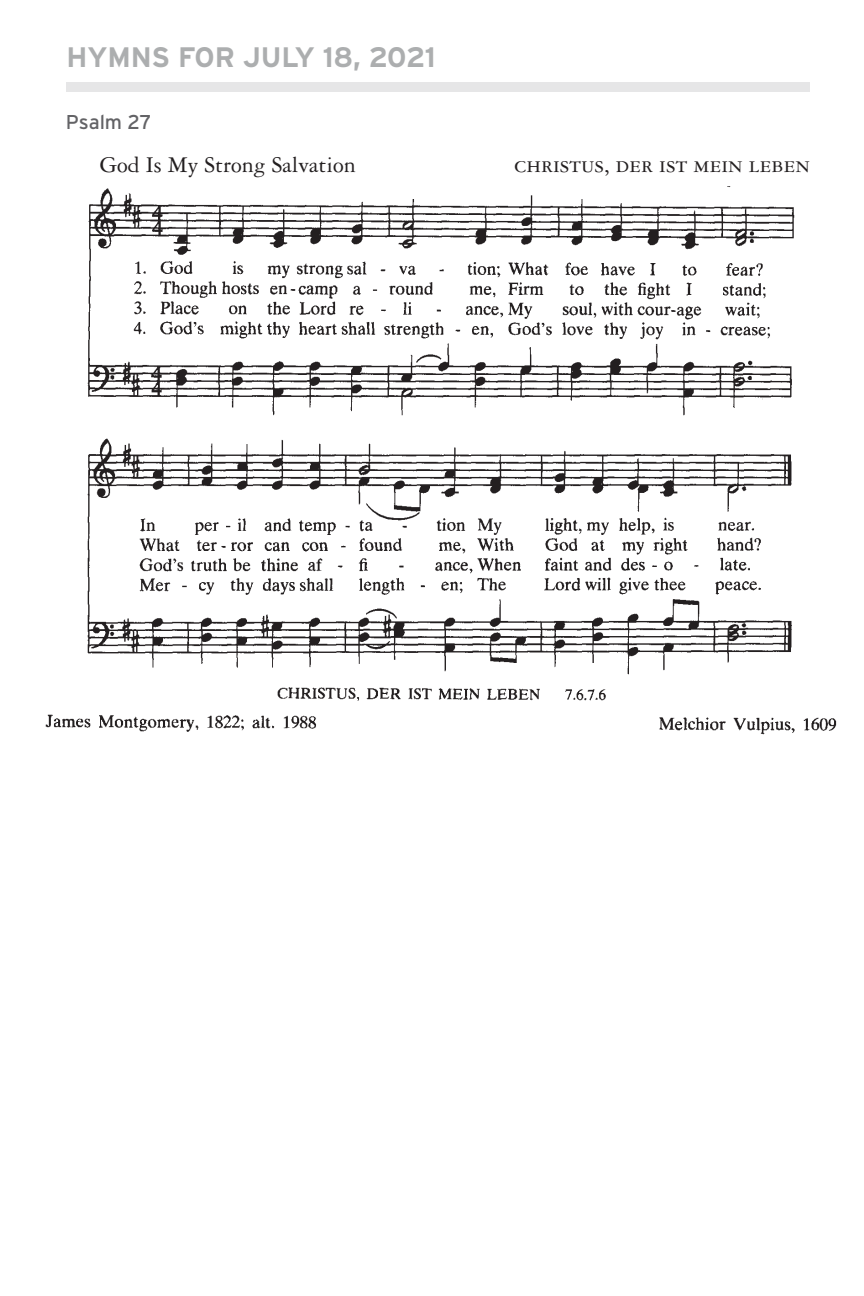
<style>
.page{position:relative;width:864px;height:1296px;background:#fff}
.page>*{position:absolute;margin:0;border:0;box-sizing:border-box;transform-origin:0 0}
.Header_1{font:700 28.2px "Interstate";letter-spacing:-.005em;color:#acaeaf}
.Body_Style{font:24px "Garamond 3 LT Std";color:#231f20}
.Header_2{font:20px "Interstate";letter-spacing:-.005em;color:#636366}
</style>
<div class="page">
<div style="left:67px;top:82px;width:743px;height:10px;background:#e6e6e7"></div>
<img style="left:87px;top:186px;width:708px;height:549px">
<img style="left:45px;top:682px;width:792px;height:52px">
<p class="Header_1" style="left:67px;top:41px;width:371px">HYMNS FOR JULY 18, 2021</p>
<p class="Header_2" style="left:66px;top:110px;width:87px">Psalm 27</p>
<p class="Body_Style" style="left:100px;top:151px;width:257px">God Is My Strong Salvation</p>
<p class="Body_Style" style="left:515px;top:151px;width:297px">christus, der ist mein leben</p>
</div>
